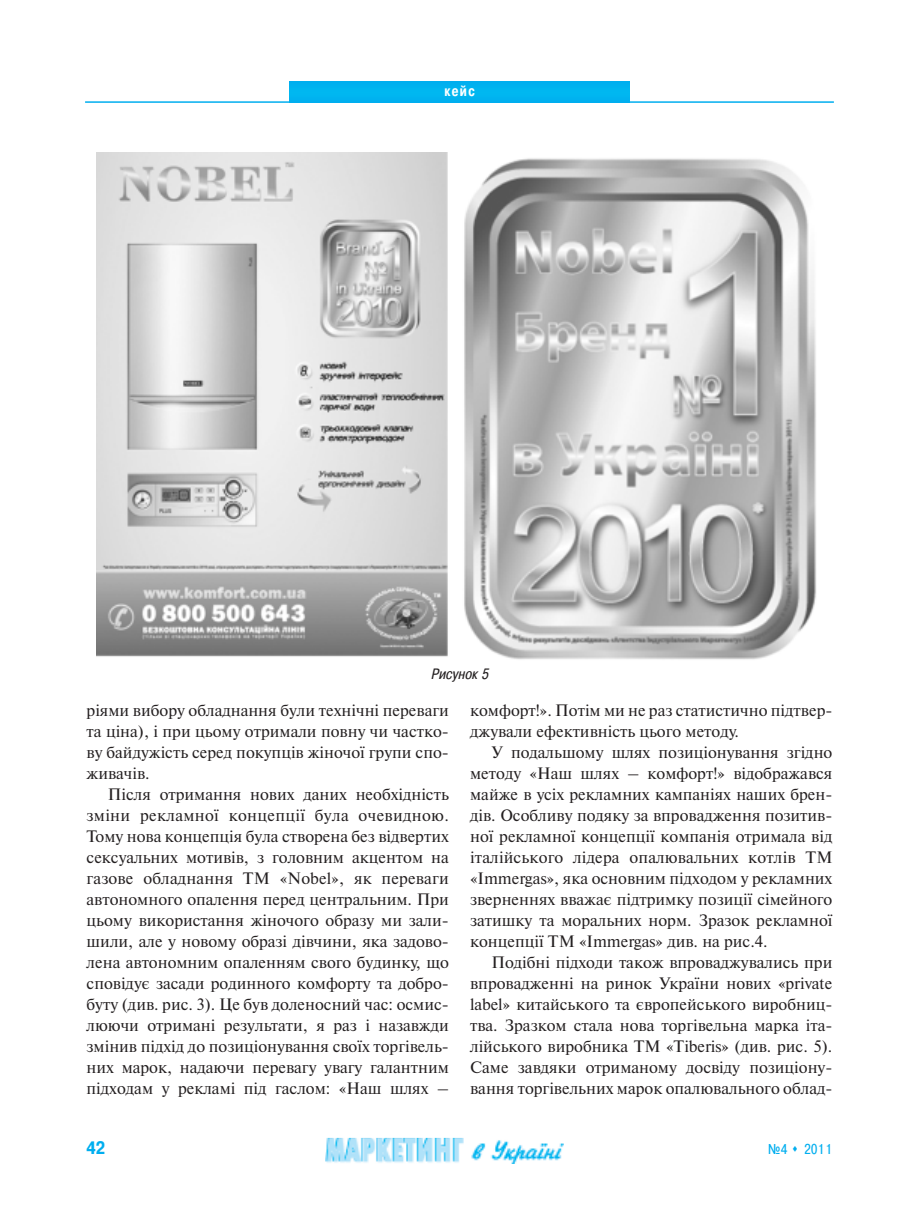
<style>
.page{position:relative;width:919px;height:1217px;background:#fff}
.page>*{position:absolute;margin:0;border:0;box-sizing:border-box;transform-origin:0 0}
.t1{font:700 18px "Pragmatica Cond C";color:#00aeef}
.t2{font:16.5px/21px "Newton C";color:#231f20;text-align:justify}
.t3{font:italic 15px "Pragmatica Cond C";color:#231f20}
.t4{font:700 15px "Pragmatica Cond C";color:#fff;scale:.9 1}
.t5{font:14.25px "Pragmatica Cond C";color:#00aeef}
</style>
<div class="page">
<img style="left:325px;top:1137px;width:139px;height:26px">
<img style="left:471px;top:1140px;width:92px;height:23px">
<div style="left:289px;top:81px;width:340px;height:20px;background:#00b3ef"></div>
<hr style="left:85px;top:101px;width:748px;height:2px;background:#00aeef">
<img style="left:97px;top:153px;width:720px;height:507px">
<p class="t4" style="left:444px;top:82px;width:35px">кейс</p>
<p class="t3" style="left:431px;top:664px;width:61px">Рисунок 5</p>
<p class="t2" style="left:87px;top:699px;width:364px">ріями вибору обладнання були технічні переваги та ціна), і при цьому отримали повну чи частко&shy;ву байдужість серед покупців жіночої групи спо&shy;живачів.</p>
<p class="t2" style="left:87px;top:783px;width:364px;text-indent:21px">Після отримання нових даних необхідність зміни рекламної концепції була очевидною.<br>Тому нова концепція була створена без відвертих сексуальних мотивів, з головним акцентом на газове обладнання ТМ «Nobel», як переваги автономного опалення перед центральним. При цьому використання жіночого образу ми зали&shy;шили, але у новому образі дівчини, яка задово&shy;лена автономним опаленням свого будинку, що сповідує засади родинного комфорту та добро&shy;буту (див. рис. 3). Це був доленосний час: осмис&shy;люючи отримані результати, я раз і назавжди змінив підхід до позиціонування своїх торгівель&shy;них марок, надаючи перевагу увагу галантним підходам у рекламі під гаслом: «Наш шлях –</p>
<p class="t2" style="left:470px;top:699px;width:364px">комфорт!». Потім ми не раз статистично підтвер&shy;джували ефективність цього методу.</p>
<p class="t2" style="left:470px;top:741px;width:364px;text-indent:21px">У подальшому шлях позиціонування згідно методу «Наш шлях – комфорт!» відображався майже в усіх рекламних кампаніях наших брен&shy;дів. Особливу подяку за впровадження позитив&shy;ної рекламної концепції компанія отримала від італійського лідера опалювальних котлів ТМ «Immergas», яка основним підходом у рекламних зверненнях вважає підтримку позиції сімейного затишку та моральних норм. Зразок рекламної концепції ТМ «Immergas» див. на рис.4.</p>
<p class="t2" style="left:470px;top:951px;width:364px;text-indent:21px">Подібні підходи також впроваджувались при впровадженні на ринок України нових «private label» китайського та європейського виробниц&shy;тва. Зразком стала нова торгівельна марка іта&shy;лійського виробника ТМ «Тiberis» (див. рис. 5).<br>Саме завдяки отриманому досвіду позиціону&shy;вання торгівельних марок опалювального облад-</p>
<p class="t1" style="left:87px;top:1136px;width:20px">42</p>
<p class="t5" style="left:768px;top:1140px;width:66px">№4 ▲ 2011</p>
</div>
